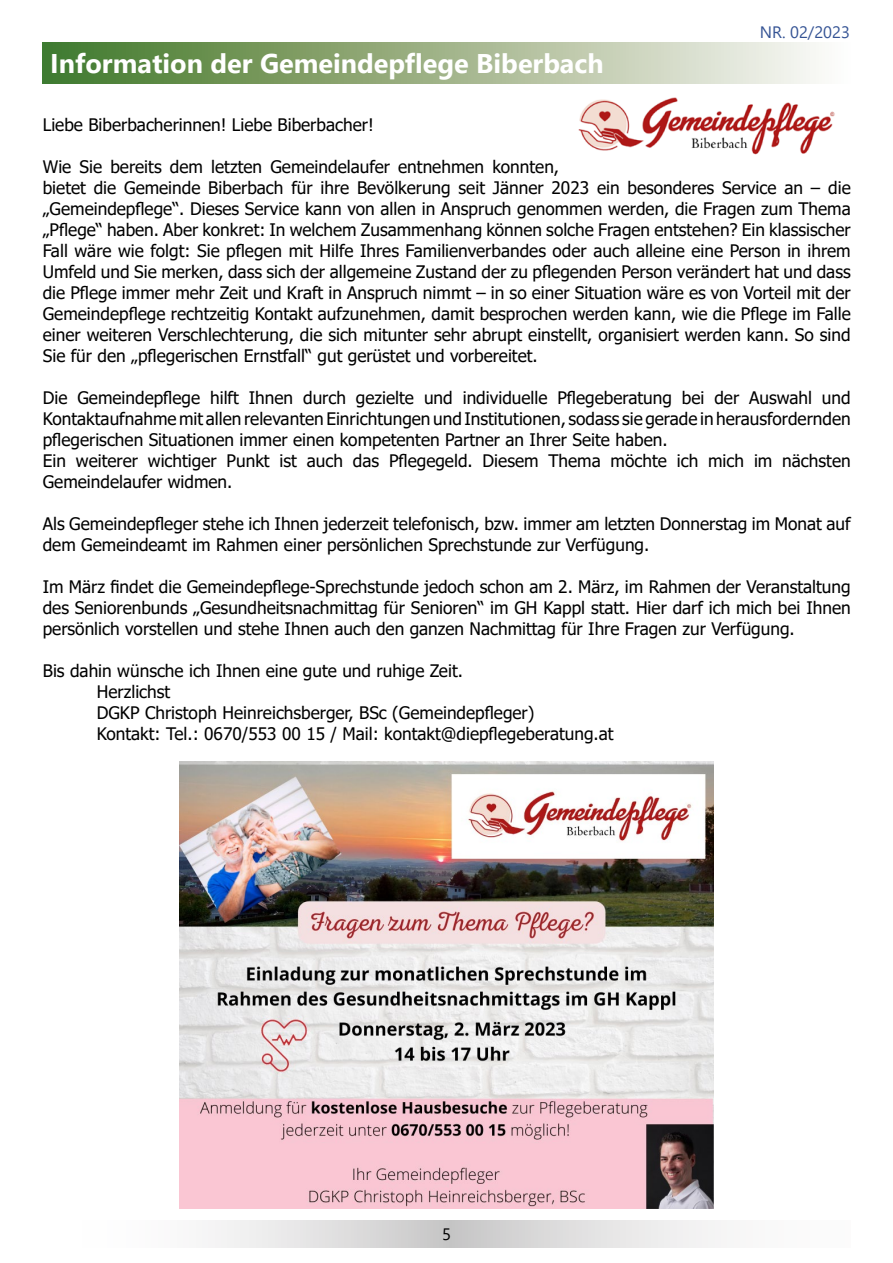
<style>
.page{position:relative;width:893px;height:1263px;background:#fff}
.page>*{position:absolute;margin:0;border:0;box-sizing:border-box;transform-origin:0 0}
.t1{font:700 27px "Segoe UI";color:#fff}
.t2{font:17.25px/21px "Tahoma";color:#000}
.t3{font:16.5px "Segoe UI";color:#345394}
.t4{font:16.5px "Segoe UI";color:#000}
</style>
<div class="page">
<svg style="left:208px;top:1220px;width:513px;height:27px"></svg>
<img style="left:180px;top:761px;width:533px;height:448px">
<img style="left:578px;top:97px;width:257px;height:58px">
<div style="left:43px;top:42px;width:807px;height:42px;background:linear-gradient(to right,#417424,#fff9f8)"></div>
<h1 class="t1" style="left:50px;top:38px;width:555px">Information der Gemeindepflege Biberbach</h1>
<p class="t3" style="left:760px;top:16px;width:92px">NR. 02/2023</p>
<p class="t2" style="left:43px;top:115px;width:332px">Liebe Biberbacherinnen! Liebe Biberbacher!</p>
<p class="t2" style="left:43px;top:157px;width:809px">Wie Sie bereits dem letzten Gemeindelaufer entnehmen konnten,<br>bietet die Gemeinde Biberbach für ihre Bevölkerung seit Jänner 2023 ein besonderes Service an – die „Gemeindepflege“. Dieses Service kann von allen in Anspruch genommen werden, die Fragen zum Thema „Pflege“ haben. Aber konkret: In welchem Zusammenhang können solche Fragen entstehen? Ein klassischer Fall wäre wie folgt: Sie pflegen mit Hilfe Ihres Familienverbandes oder auch alleine eine Person in ihrem Umfeld und Sie merken, dass sich der allgemeine Zustand der zu pflegenden Person verändert hat und dass die Pflege immer mehr Zeit und Kraft in Anspruch nimmt – in so einer Situation wäre es von Vorteil mit der Gemeindepflege rechtzeitig Kontakt aufzunehmen, damit besprochen werden kann, wie die Pflege im Falle einer weiteren Verschlechterung, die sich mitunter sehr abrupt einstellt, organisiert werden kann. So sind Sie für den „pflegerischen Ernstfall“ gut gerüstet und vorbereitet.</p>
<p class="t2" style="left:43px;top:388px;width:809px">Die Gemeindepflege hilft Ihnen durch gezielte und individuelle Pflegeberatung bei der Auswahl und Kontaktaufnahme mit allen relevanten Einrichtungen und Institutionen, sodass sie gerade in herausfordernden pflegerischen Situationen immer einen kompetenten Partner an Ihrer Seite haben.<br>Ein weiterer wichtiger Punkt ist auch das Pflegegeld. Diesem Thema möchte ich mich im nächsten Gemeindelaufer widmen.</p>
<p class="t2" style="left:43px;top:514px;width:809px">Als Gemeindepfleger stehe ich Ihnen jederzeit telefonisch, bzw. immer am letzten Donnerstag im Monat auf dem Gemeindeamt im Rahmen einer persönlichen Sprechstunde zur Verfügung.</p>
<p class="t2" style="left:43px;top:577px;width:809px;text-align:justify">Im März findet die Gemeindepflege-Sprechstunde jedoch schon am 2. März, im Rahmen der Veranstaltung des Seniorenbunds „Gesundheitsnachmittag für Senioren“ im GH Kappl statt. Hier darf ich mich bei Ihnen persönlich vorstellen und stehe Ihnen auch den ganzen Nachmittag für Ihre Fragen zur Verfügung.</p>
<p class="t2" style="left:97px;top:661px;width:518px;text-indent:-54px">Bis dahin wünsche ich Ihnen eine gute und ruhige Zeit.<br>Herzlichst<br>DGKP Christoph Heinreichsberger, BSc (Gemeindepfleger)<br>Kontakt: Tel.: 0670/553 00 15 / Mail: kontakt@diepflegeberatung.at</p>
<p class="t4" style="left:442px;top:1218px;width:10px">5</p>
</div>
